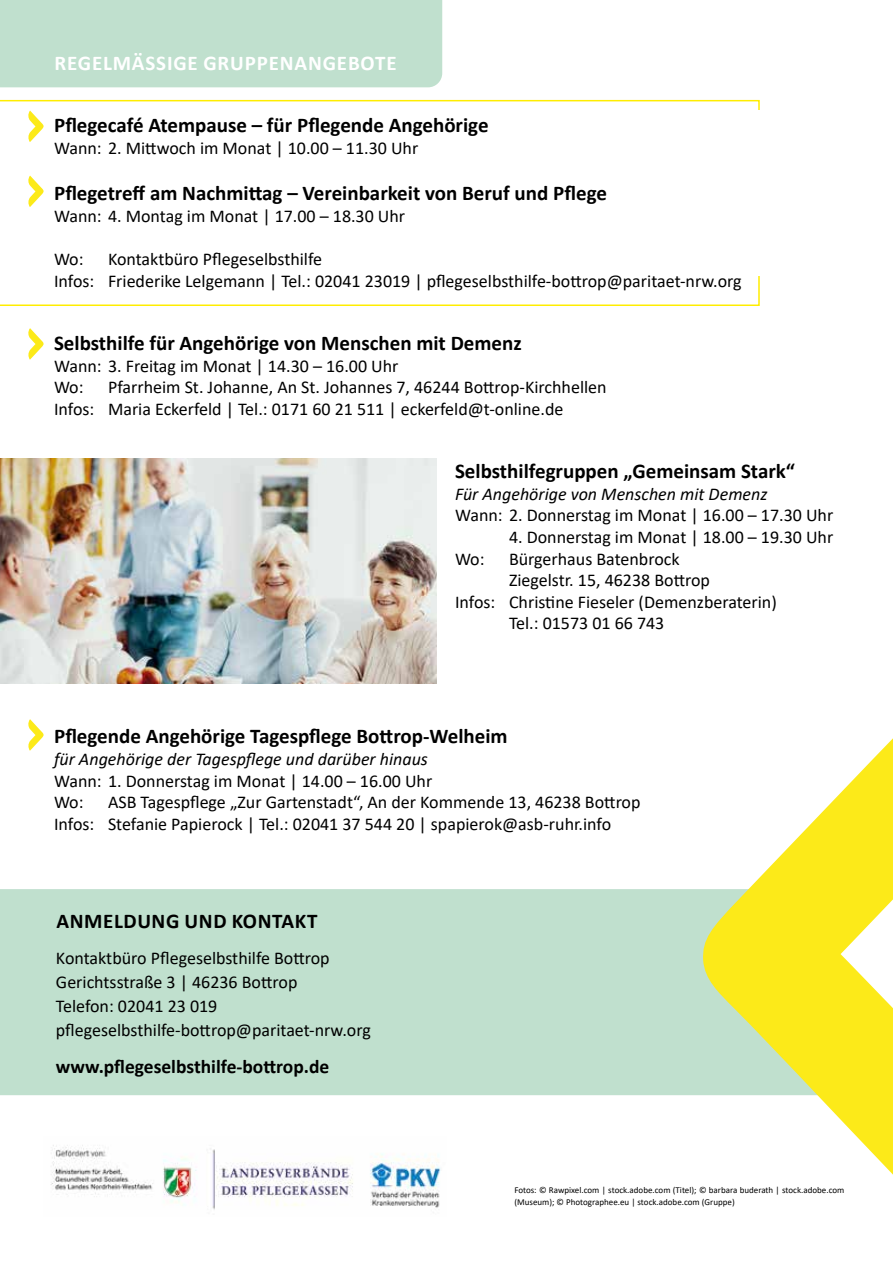
<style>
.page{position:relative;width:893px;height:1263px;background:#fff}
.page>*{position:absolute;margin:0;border:0;box-sizing:border-box;transform-origin:0 0}
.Überschrift{font:700 21px "Calibri";color:#000}
.t1{font:700 21px "Calibri";letter-spacing:.04em;color:#fff}
.Überschrift-2{font:700 21px "Calibri";letter-spacing:.03em;color:#000}
.Datum{font:700 19.5px "Calibri";color:#000}
.Fließtext{font:18px "Calibri";color:#000}
.t2{font:italic 18px "Calibri";color:#000}
.Fließtext-2{font:9px/12px "Calibri";color:#000}
</style>
<div class="page">
<img style="left:0;top:459px;width:437px;height:225px">
<div style="left:0;top:0;width:442px;height:87px;background:#c0e0ce"></div>
<svg style="left:0;top:100px;width:760px;height:206px"></svg>
<div style="left:0;top:889px;width:702px;height:206px;background:#c0e0ce"></div>
<img style="left:50px;top:1145px;width:391px;height:65px">
<div style="left:719px;top:111px;width:174px;height:165px;background:#fff"></div>
<svg style="left:702px;top:738px;width:191px;height:437px;fill:#fcea19"></svg>
<svg style="left:27px;top:111px;width:17px;height:31px"></svg>
<svg style="left:27px;top:176px;width:17px;height:31px"></svg>
<svg style="left:28px;top:328px;width:16px;height:32px"></svg>
<svg style="left:28px;top:719px;width:16px;height:32px"></svg>
<p class="t1" style="left:54px;top:48px;width:344px">REGELMÄSSIGE GRUPPENANGEBOTE</p>
<p class="Überschrift" style="left:54px;top:110px;width:436px">Pflegecafé Atempause – für Pflegende Angehörige</p>
<p class="Fließtext" style="left:54px;top:135px;width:366px">Wann: 2. Mittwoch im Monat | 10.00 – 11.30 Uhr</p>
<p class="Überschrift" style="left:54px;top:179px;width:554px">Pflegetreff am Nachmittag – Vereinbarkeit von Beruf und Pflege</p>
<p class="Fließtext" style="left:54px;top:204px;width:353px">Wann: 4. Montag im Monat | 17.00 – 18.30 Uhr</p>
<p class="Fließtext" style="left:54px;top:247px;width:31px">Wo:</p>
<p class="Fließtext" style="left:108px;top:247px;width:216px">Kontaktbüro Pflegeselbsthilfe</p>
<p class="Fließtext" style="left:54px;top:268px;width:689px">Infos: Friederike Lelgemann | Tel.: 02041 23019 | pflegeselbsthilfe-bottrop@paritaet-nrw.org</p>
<p class="Überschrift" style="left:54px;top:328px;width:469px">Selbsthilfe für Angehörige von Menschen mit Demenz</p>
<p class="Fließtext" style="left:54px;top:353px;width:346px">Wann: 3. Freitag im Monat | 14.30 – 16.00 Uhr</p>
<p class="Fließtext" style="left:54px;top:375px;width:31px">Wo:</p>
<p class="Fließtext" style="left:108px;top:375px;width:500px">Pfarrheim St. Johanne, An St. Johannes 7, 46244 Bottrop-Kirchhellen</p>
<p class="Fließtext" style="left:54px;top:396px;width:511px">Infos: Maria Eckerfeld | Tel.: 0171 60 21 511 | eckerfeld@t-online.de</p>
<p class="Überschrift" style="left:455px;top:456px;width:342px">Selbsthilfegruppen „Gemeinsam Stark“</p>
<p class="t2" style="left:455px;top:481px;width:314px">Für Angehörige von Menschen mit Demenz</p>
<p class="Fließtext" style="left:455px;top:503px;width:380px">Wann: 2. Donnerstag im Monat | 16.00 – 17.30 Uhr</p>
<p class="Fließtext" style="left:509px;top:524px;width:326px">4. Donnerstag im Monat | 18.00 – 19.30 Uhr</p>
<p class="Fließtext" style="left:455px;top:546px;width:31px">Wo:</p>
<p class="Fließtext" style="left:509px;top:546px;width:172px">Bürgerhaus Batenbrock</p>
<p class="Fließtext" style="left:509px;top:568px;width:202px">Ziegelstr. 15, 46238 Bottrop</p>
<p class="Fließtext" style="left:455px;top:589px;width:323px">Infos: Christine Fieseler (Demenzberaterin)</p>
<p class="Fließtext" style="left:509px;top:611px;width:157px">Tel.: 01573 01 66 743</p>
<p class="Überschrift" style="left:54px;top:722px;width:455px">Pflegende Angehörige Tagespflege Bottrop-Welheim</p>
<p class="t2" style="left:54px;top:746px;width:375px">für Angehörige der Tagespflege und darüber hinaus</p>
<p class="Fließtext" style="left:54px;top:768px;width:380px">Wann: 1. Donnerstag im Monat | 14.00 – 16.00 Uhr</p>
<p class="Fließtext" style="left:54px;top:790px;width:31px">Wo:</p>
<p class="Fließtext" style="left:108px;top:790px;width:534px">ASB Tagespflege „Zur Gartenstadt“, An der Kommende 13, 46238 Bottrop</p>
<p class="Fließtext" style="left:54px;top:811px;width:559px">Infos: Stefanie Papierock | Tel.: 02041 37 544 20 | spapierok@asb-ruhr.info</p>
<p class="Überschrift-2" style="left:56px;top:906px;width:262px">ANMELDUNG UND KONTAKT</p>
<p class="Fließtext" style="left:56px;top:946px;width:275px">Kontaktbüro Pflegeselbsthilfe Bottrop</p>
<p class="Fließtext" style="left:56px;top:970px;width:243px">Gerichtsstraße 3 | 46236 Bottrop</p>
<p class="Fließtext" style="left:56px;top:994px;width:163px">Telefon: 02041 23 019</p>
<p class="Fließtext" style="left:56px;top:1018px;width:316px">pflegeselbsthilfe-bottrop@paritaet-nrw.org</p>
<p class="Datum" style="left:56px;top:1053px;width:275px">www.pflegeselbsthilfe-bottrop.de</p>
<p class="Fließtext-2" style="left:514px;top:1183px;width:331px">Fotos: © Rawpixel.com | stock.adobe.com (Titel); © barbara buderath | stock.adobe.com (Museum); © Photographee.eu | stock.adobe.com (Gruppe)</p>
</div>
